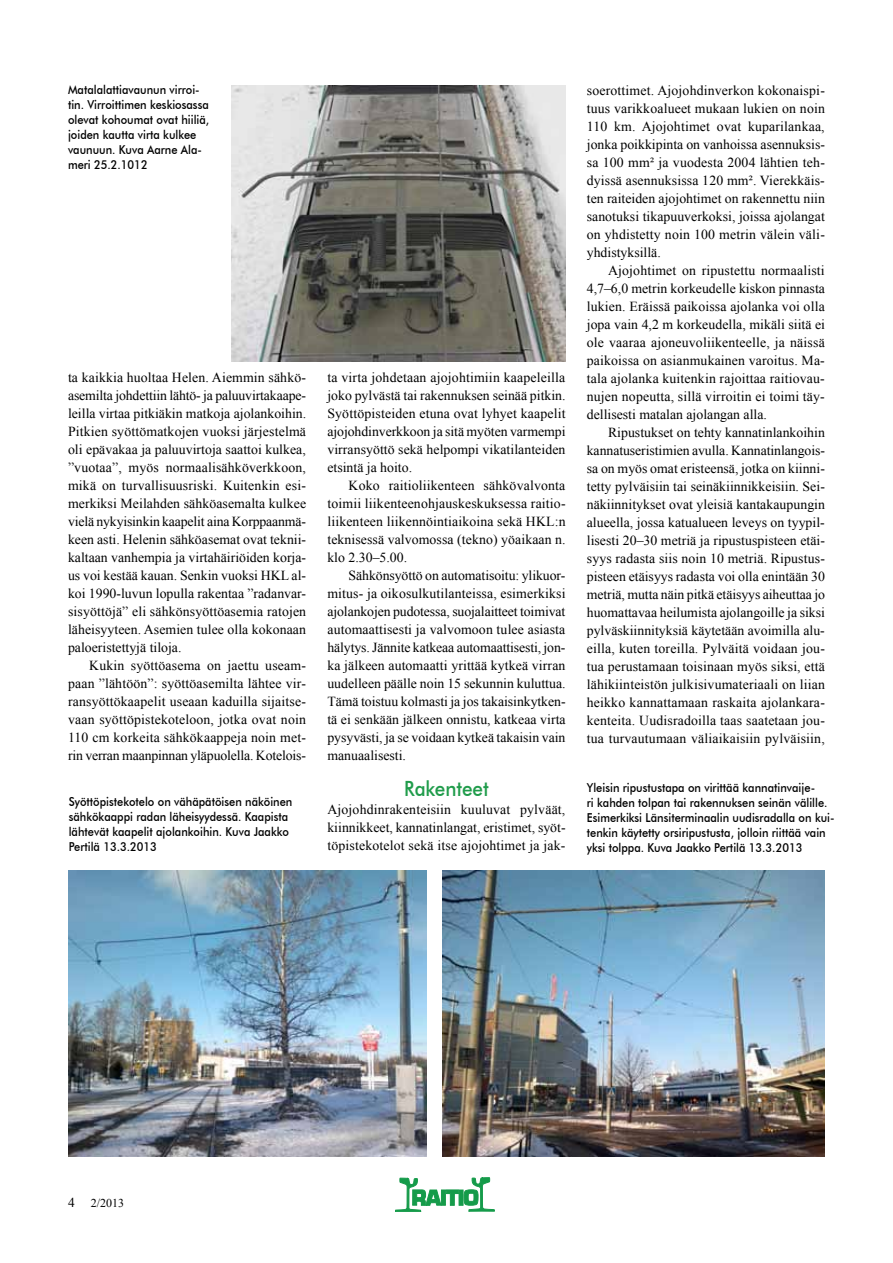
<style>
.page{position:relative;width:893px;height:1263px;background:#fff}
.page>*{position:absolute;margin:0;border:0;box-sizing:border-box;transform-origin:0 0}
.t1{font:500 21px "Futura BT";letter-spacing:-.005em;color:#209c4b;scale:.9 1}
.t2{font:13.8px/18px "Times New Roman";letter-spacing:.005em;color:#000;text-align:justify}
.t3{font:500 12.3px/15px "Futura BT";color:#000;scale:.9 1}
.t4{font:12px "Times New Roman";color:#000}
.s1{font-size:13.5px}
</style>
<div class="page">
<img style="left:232px;top:85px;width:334px;height:276px">
<img style="left:69px;top:870px;width:358px;height:287px">
<img style="left:442px;top:870px;width:382px;height:287px">
<svg style="left:395px;top:1177px;width:100px;height:35px"></svg>
<p class="t3" style="left:68px;top:82px;width:158px">Matalalattiavaunun virroi&shy;tin. Virroittimen keskiosassa olevat kohoumat ovat hiiliä, joiden kautta virta kulkee vaunuun. Kuva Aarne Ala&shy;meri 25.2.1012</p>
<p class="t2" style="left:68px;top:368px;width:240px">ta kaikkia huoltaa Helen. Aiemmin sähkö&shy;asemilta johdettiin lähtö- ja paluuvirtakaape&shy;leilla virtaa pitkiäkin matkoja ajolankoihin.<br>Pitkien syöttömatkojen vuoksi järjestelmä oli epävakaa ja paluuvirtoja saattoi kulkea, ”vuotaa”, myös normaalisähköverkkoon, mikä on turvallisuusriski. Kuitenkin esi&shy;merkiksi Meilahden sähköasemalta kulkee vielä nykyisinkin kaapelit aina Korppaanmä&shy;keen asti. Helenin sähköasemat ovat teknii&shy;kaltaan vanhempia ja virtahäiriöiden korja&shy;us voi kestää kauan. Senkin vuoksi HKL al&shy;koi 1990-luvun lopulla rakentaa ”radanvar&shy;sisyöttöjä” eli sähkönsyöttöasemia ratojen läheisyyteen. Asemien tulee olla kokonaan paloeristettyjä tiloja.</p>
<p class="t2" style="left:68px;top:656px;width:240px;text-indent:21px">Kukin syöttöasema on jaettu useam&shy;paan ”lähtöön”: syöttöasemilta lähtee vir&shy;ransyöttökaapelit useaan kaduilla sijaitse&shy;vaan syöttöpistekoteloon, jotka ovat noin 110 cm korkeita sähkökaappeja noin met&shy;rin verran maanpinnan yläpuolella. Kotelois-</p>
<p class="t3" style="left:69px;top:794px;width:250px">Syöttöpistekotelo on vähäpätöisen näköinen sähkökaappi radan läheisyydessä. Kaapista lähtevät kaapelit ajolankoihin. Kuva Jaakko Pertilä 13.3.2013</p>
<p class="t2" style="left:327px;top:368px;width:240px">ta virta johdetaan ajojohtimiin kaapeleilla joko pylvästä tai rakennuksen seinää pitkin.<br>Syöttöpisteiden etuna ovat lyhyet kaapelit ajojohdinverkkoon ja sitä myöten varmempi virransyöttö sekä helpompi vikatilanteiden etsintä ja hoito.</p>
<p class="t2" style="left:327px;top:476px;width:240px;text-indent:21px">Koko raitioliikenteen sähkövalvonta toimii liikenteenohjauskeskuksessa raitio&shy;liikenteen liikennöintiaikoina sekä HKL:n teknisessä valvomossa (tekno) yöaikaan n. klo 2.30–5.00.</p>
<p class="t2" style="left:327px;top:566px;width:240px;text-indent:21px">Sähkönsyöttö on automatisoitu: ylikuor&shy;mitus- ja oikosulkutilanteissa, esimerkiksi ajolankojen pudotessa, suojalaitteet toimivat automaattisesti ja valvomoon tulee asiasta hälytys. Jännite katkeaa automaattisesti, jon&shy;ka jälkeen automaatti yrittää kytkeä virran uudelleen päälle noin 15 sekunnin kuluttua.<br>Tämä toistuu kolmasti ja jos takaisinkytken&shy;tä ei senkään jälkeen onnistu, katkeaa virta pysyvästi, ja se voidaan kytkeä takaisin vain manuaalisesti.</p>
<h1 class="t1" style="left:404px;top:776px;width:96px">Rakenteet</h1>
<p class="t2" style="left:327px;top:800px;width:240px">Ajojohdinrakenteisiin kuuluvat pylväät, kiinnikkeet, kannatinlangat, eristimet, syöt&shy;töpistekotelot sekä itse ajojohtimet ja jak-</p>
<p class="t2" style="left:587px;top:81px;width:240px">soerottimet. Ajojohdinverkon kokonaispi&shy;tuus varikkoalueet mukaan lukien on noin 110 km. Ajojohtimet ovat kuparilankaa, jonka poikkipinta on vanhoissa asennuksis&shy;sa 100 mm² ja vuodesta 2004 lähtien teh&shy;dyissä asennuksissa 120 mm². Vierekkäis&shy;ten raiteiden ajojohtimet on rakennettu niin sanotuksi tikapuuverkoksi, joissa ajolangat on yhdistetty noin 100 metrin välein väli&shy;yhdistyksillä.</p>
<p class="t2" style="left:587px;top:261px;width:240px;text-indent:21px">Ajojohtimet on ripustettu normaalisti 4,7–6,0 metrin korkeudelle kiskon pinnasta lukien. Eräissä paikoissa ajolanka voi olla jopa vain 4,2 m korkeudella, mikäli siitä ei ole vaaraa ajoneuvoliikenteelle, ja näissä paikoissa on asianmukainen varoitus. Ma&shy;tala ajolanka kuitenkin rajoittaa raitiovau&shy;nujen nopeutta, sillä virroitin ei toimi täy&shy;dellisesti matalan ajolangan alla.</p>
<p class="t2" style="left:587px;top:423px;width:240px;text-indent:21px">Ripustukset on tehty kannatinlankoihin kannatuseristimien avulla. Kannatinlangois&shy;sa on myös omat eristeensä, jotka on kiinni&shy;tetty pylväisiin tai seinäkiinnikkeisiin. Sei&shy;näkiinnitykset ovat yleisiä kantakaupungin alueella, jossa katualueen leveys on tyypil&shy;lisesti 20–30 metriä ja ripustuspisteen etäi&shy;syys radasta siis noin 10 metriä. Ripustus&shy;pisteen etäisyys radasta voi olla enintään 30 metriä, mutta näin pitkä etäisyys aiheuttaa jo huomattavaa heilumista ajolangoille ja siksi pylväskiinnityksiä käytetään avoimilla alu&shy;eilla, kuten toreilla. Pylväitä voidaan jou&shy;tua perustamaan toisinaan myös siksi, että lähikiinteistön julkisivumateriaali on liian heikko kannattamaan raskaita ajolankara&shy;kenteita. Uudisradoilla taas saatetaan jou&shy;tua turvautumaan väliaikaisiin pylväisiin,</p>
<p class="t3" style="left:587px;top:780px;width:277px">Yleisin ripustustapa on virittää kannatinvaije-<br>ri kahden tolpan tai rakennuksen seinän välille.<br>Esimerkiksi Länsiterminaalin uudisradalla on kui&shy;tenkin käytetty orsiripustusta, jolloin riittää vain yksi tolppa. Kuva Jaakko Pertilä 13.3.2013</p>
<p class="t4" style="left:68px;top:1195px;width:58px"><span class="s1">4</span> 2/2013</p>
</div>
